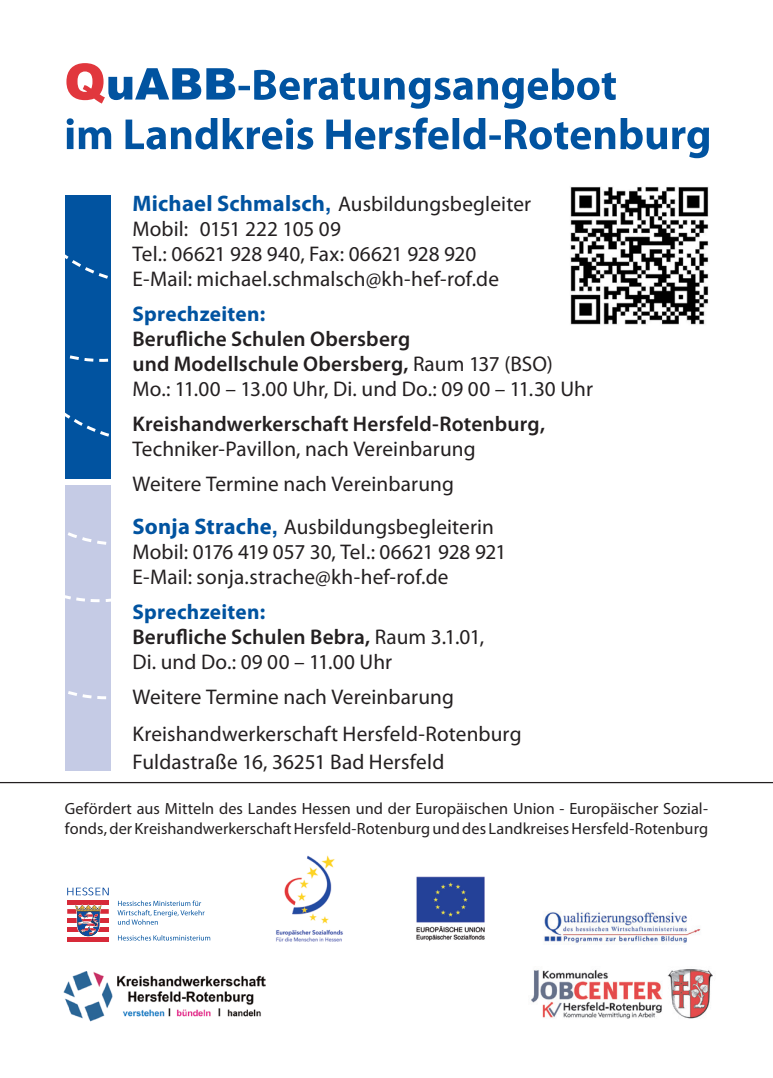
<style>
.page{position:relative;width:773px;height:1078px;background:#fff}
.page>*{position:absolute;margin:0;border:0;box-sizing:border-box;transform-origin:0 0}
.t1{font:21.25px/25px "Myriad Pro";letter-spacing:.005em;color:#231f20}
.t2{font:600 21.25px "Myriad Pro";letter-spacing:.01em;color:#231f20}
.t3{font:700 21.25px "Myriad Pro";letter-spacing:.015em;color:#0153a0}
.t4{font:16.25px/20px "Myriad Pro";letter-spacing:.005em;color:#231f20}
.s1{font-weight:700;font-size:22.5px;color:#0153a0}
.s2{font-family:"Arial";font-weight:700;font-size:22.5px;color:#0153a0}
.s3{font-weight:600}
.s4{font-weight:700;color:#0153a0}
</style>
<div class="page">
<svg style="left:67px;top:117px;width:642px;height:41px"></svg>
<svg style="left:66px;top:63px;width:549px;height:46px"></svg>
<hr style="left:0;top:781px;width:772px;height:2px;background:#231f20">
<div style="left:65px;top:195px;width:46px;height:283px;background:#0153a0"></div>
<div style="left:65px;top:485px;width:46px;height:286px;background:#c5cbe5"></div>
<svg style="left:68px;top:691px;width:38px;height:9px"></svg>
<svg style="left:65px;top:412px;width:44px;height:25px"></svg>
<svg style="left:69px;top:355px;width:40px;height:7px"></svg>
<svg style="left:65px;top:254px;width:43px;height:25px"></svg>
<svg style="left:65px;top:532px;width:46px;height:71px"></svg>
<img style="left:416px;top:876px;width:69px;height:65px">
<img style="left:544px;top:912px;width:157px;height:31px">
<img style="left:276px;top:855px;width:67px;height:87px">
<img style="left:531px;top:969px;width:182px;height:50px">
<img style="left:63px;top:971px;width:203px;height:51px">
<svg style="left:118px;top:935px;width:92px;height:5px"></svg>
<svg style="left:117px;top:900px;width:87px;height:24px"></svg>
<div style="left:67px;top:899px;width:42px;height:5px;background:#d72a39"></div>
<svg style="left:67px;top:909px;width:42px;height:4px"></svg>
<hr style="left:67px;top:918px;width:42px;height:4px;background:#d72a39">
<div style="left:67px;top:927px;width:42px;height:5px;background:#d72a39"></div>
<div style="left:67px;top:936px;width:42px;height:5px;background:#d72a39"></div>
<svg style="left:75px;top:904px;width:27px;height:32px"></svg>
<svg style="left:67px;top:887px;width:42px;height:8px"></svg>
<img style="left:570px;top:186px;width:139px;height:139px">
<p class="t1" style="left:132px;top:191px;width:400px"><span class="s1">Michael Schmalsch</span><span class="s2">,</span> Ausbildungsbegleiter Mobil: 0151 222 105 09<br>Tel.: 06621 928 940, Fax: 06621 928 920<br>E-Mail: michael.schmalsch@kh-hef-rof.de</p>
<p class="t3" style="left:132px;top:300px;width:134px">Sprechzeiten:</p>
<p class="t1" style="left:132px;top:326px;width:462px"><span class="s3">Berufliche Schulen Obersberg<br>und Modellschule Obersberg,</span> Raum 137 (BSO)<br>Mo.: 11.00 – 13.00 Uhr, Di. und Do.: 09 00 – 11.30 Uhr</p>
<p class="t2" style="left:132px;top:410px;width:414px">Kreishandwerkerschaft Hersfeld-Rotenburg,</p>
<p class="t1" style="left:132px;top:431px;width:345px;line-height:35px">Techniker-Pavillon, nach Vereinbarung<br>Weitere Termine nach Vereinbarung</p>
<p class="t1" style="left:132px;top:513px;width:375px"><span class="s1">Sonja Strache</span><span class="s2">,</span> Ausbildungsbegleiterin<br>Mobil: 0176 419 057 30, Tel.: 06621 928 921<br>E-Mail: sonja.strache@kh-hef-rof.de</p>
<p class="t1" style="left:132px;top:598px;width:353px"><span class="s4">Sprechzeiten:<br></span><span class="s3">Berufliche Schulen Bebra,</span> Raum 3.1.01,<br>Di. und Do.: 09 00 – 11.00 Uhr</p>
<p class="t1" style="left:132px;top:677px;width:390px;line-height:37.5px">Weitere Termine nach Vereinbarung<br>Kreishandwerkerschaft Hersfeld-Rotenburg</p>
<p class="t1" style="left:132px;top:748px;width:313px">Fuldastraße 16, 36251 Bad Hersfeld</p>
<p class="t4" style="left:65px;top:798px;width:644px">Gefördert aus Mitteln des Landes Hessen und der Europäischen Union - Europäischer Sozial&shy;fonds, der Kreishandwerkerschaft Hersfeld-Rotenburg und des Landkreises Hersfeld-Rotenburg</p>
</div>
